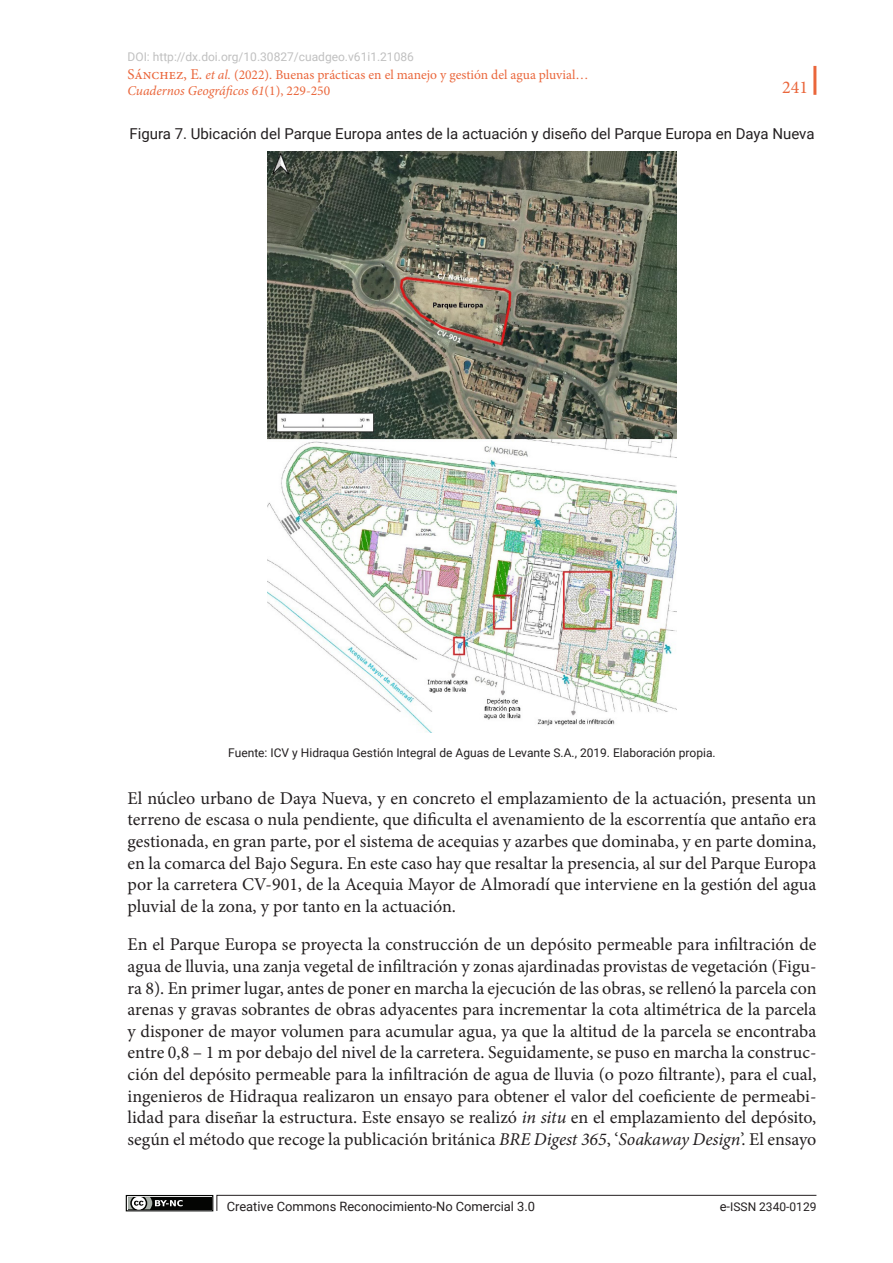
<style>
.page{position:relative;width:893px;height:1263px;background:#fff}
.page>*{position:absolute;margin:0;border:0;box-sizing:border-box;transform-origin:0 0}
.t1{font:18px/21.6px "Minion Pro";color:#231f20;text-align:justify}
.t2{font:18px "Minion Pro";color:#ea663b}
.sps_figur_titulo{font:15px "Roboto";color:#231f20}
.t3{font:13.5px/16.2px "Minion Pro";color:#ea663b}
.t4{font:12.9px "Roboto";color:#231f20}
.sps_pies_figuras{font:12px "Roboto";color:#231f20}
.t5{font:12px "Roboto";color:#c0c0c0}
.s1{font-size:15px}
.s2{font-style:italic}
.s3{font-size:12.9px}
</style>
<div class="page">
<hr style="left:813px;top:66px;width:3px;height:29px;background:#ea663b">
<svg style="left:216px;top:1195px;width:601px;height:16px"></svg>
<div style="left:126px;top:1195px;width:87px;height:16px;border:1px solid #040503"></div>
<div style="left:128px;top:1197px;width:83px;height:12px;background:#040503"></div>
<svg style="left:128px;top:1197px;width:55px;height:12px"></svg>
<img style="left:267px;top:151px;width:410px;height:581px">
<p class="t5" style="left:128px;top:48px;width:288px">DOI: http://dx.doi.org/10.30827/cuadgeo.v61i1.21086</p>
<p class="t3" style="left:128px;top:66px;width:463px"><span class="s1">Sánchez, E.</span> <span class="s2">et al.</span> (2022). Buenas prácticas en el manejo y gestión del agua pluvial…<br><span class="s2">Cuadernos Geográficos 61</span>(1), 229-250</p>
<p class="sps_figur_titulo" style="left:129px;top:123px;width:687px">Figura 7. Ubicación del Parque Europa antes de la actuación y diseño del Parque Europa en Daya Nueva</p>
<p class="t2" style="left:782px;top:75px;width:27px">241</p>
<p class="sps_pies_figuras" style="left:228px;top:744px;width:489px">Fuente: ICV y Hidraqua Gestión Integral de Aguas de Levante S.A., 2019. Elaboración propia.</p>
<p class="t1" style="left:128px;top:787px;width:690px">El núcleo urbano de Daya Nueva, y en concreto el emplazamiento de la actuación, presenta un terreno de escasa o nula pendiente, que dificulta el avenamiento de la escorrentía que antaño era gestionada, en gran parte, por el sistema de acequias y azarbes que dominaba, y en parte domina, en la comarca del Bajo Segura. En este caso hay que resaltar la presencia, al sur del Parque Europa por la carretera CV-901, de la Acequia Mayor de Almoradí que interviene en la gestión del agua pluvial de la zona, y por tanto en la actuación.</p>
<p class="t1" style="left:128px;top:934px;width:690px">En el Parque Europa se proyecta la construcción de un depósito permeable para infiltración de agua de lluvia, una zanja vegetal de infiltración y zonas ajardinadas provistas de vegetación (Figu&shy;ra 8). En primer lugar, antes de poner en marcha la ejecución de las obras, se rellenó la parcela con arenas y gravas sobrantes de obras adyacentes para incrementar la cota altimétrica de la parcela y disponer de mayor volumen para acumular agua, ya que la altitud de la parcela se encontraba entre 0,8 – 1 m por debajo del nivel de la carretera. Seguidamente, se puso en marcha la construc&shy;ción del depósito permeable para la infiltración de agua de lluvia (o pozo filtrante), para el cual, ingenieros de Hidraqua realizaron un ensayo para obtener el valor del coeficiente de permeabi&shy;lidad para diseñar la estructura. Este ensayo se realizó <span class="s2">in situ</span> en el emplazamiento del depósito, según el método que recoge la publicación británica <span class="s2">BRE Digest 365</span>, ‘<span class="s2">Soakaway Design</span>’. El ensayo</p>
<p class="t4" style="left:227px;top:1197px;width:310px">Creative Commons Reconocimiento-No Comercial 3.0</p>
<p class="sps_pies_figuras" style="left:720px;top:1198px;width:98px"><span class="s3">e-</span>ISSN 2340-0129</p>
</div>
